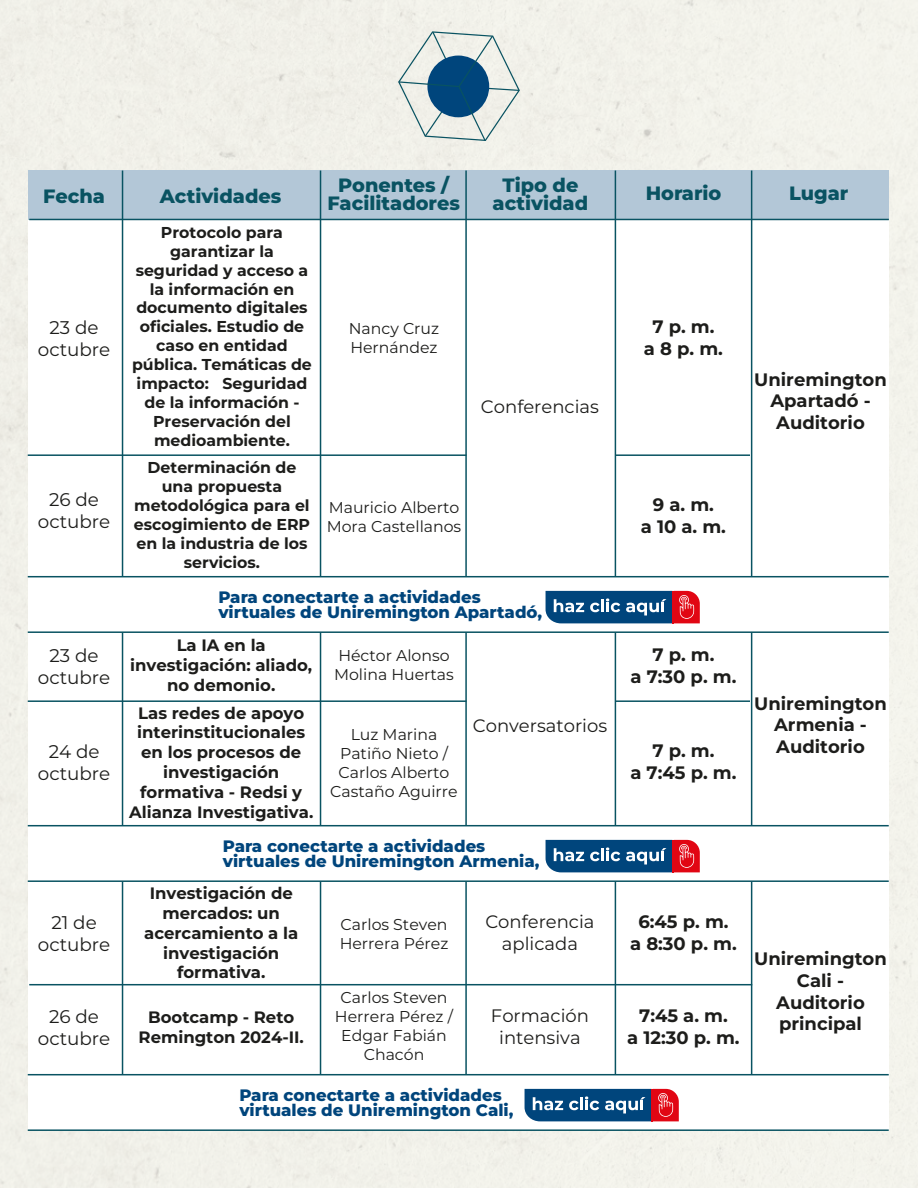
<style>
.page{position:relative;width:918px;height:1188px;background:#fff}
.page>*{position:absolute;margin:0;border:0;box-sizing:border-box;transform-origin:0 0}
.t1{font:800 19.2px/18.3px "Montserrat";color:#095362;text-align:center}
.t2{font:18.3px/22px "Montserrat";color:#1d1d1b;text-align:center}
.t3{font:700 18px/21.6px "Montserrat";color:#1d1d1b;text-align:center}
.t4{font:18px/21.6px "Montserrat";color:#1d1d1b;text-align:center}
.t5{font:700 16.5px/19.8px "Montserrat";color:#1d1d1b;text-align:center}
.t6{font:800 16.5px/15.1px "Montserrat";color:#00457c}
.t7{font:700 15.75px/18.9px "Montserrat";color:#1d1d1b;text-align:center}
.t8{font:15.75px/18.9px "Montserrat";color:#1d1d1b}
</style>
<div class="page">
<div style="left:28px;top:170px;width:862px;height:50px;background:#b3c7d7"></div>
<hr style="left:29px;top:219px;width:860px;height:1px;background:#095362">
<hr style="left:28px;top:631px;width:861px;height:2px;background:#095362">
<hr style="left:28px;top:576px;width:861px;height:1px;background:#095362">
<hr style="left:320px;top:171px;width:1px;height:406px;background:#095362">
<hr style="left:122px;top:171px;width:1px;height:406px;background:#095362">
<hr style="left:465px;top:171px;width:2px;height:406px;background:#095362">
<hr style="left:615px;top:171px;width:1px;height:406px;background:#095362">
<hr style="left:751px;top:171px;width:1px;height:406px;background:#095362">
<hr style="left:320px;top:632px;width:1px;height:194px;background:#095362">
<hr style="left:122px;top:632px;width:1px;height:194px;background:#095362">
<hr style="left:465px;top:632px;width:2px;height:194px;background:#095362">
<hr style="left:615px;top:632px;width:1px;height:194px;background:#095362">
<hr style="left:751px;top:632px;width:1px;height:194px;background:#095362">
<hr style="left:320px;top:881px;width:1px;height:194px;background:#095362">
<hr style="left:122px;top:881px;width:1px;height:194px;background:#095362">
<hr style="left:465px;top:881px;width:2px;height:194px;background:#095362">
<hr style="left:615px;top:881px;width:1px;height:194px;background:#095362">
<hr style="left:751px;top:881px;width:1px;height:194px;background:#095362">
<hr style="left:28px;top:454px;width:438px;height:2px;background:#095362">
<hr style="left:616px;top:454px;width:134px;height:2px;background:#095362">
<hr style="left:29px;top:984px;width:723px;height:1px;background:#095362">
<hr style="left:28px;top:700px;width:438px;height:2px;background:#095362">
<hr style="left:616px;top:700px;width:134px;height:2px;background:#095362">
<svg style="left:398px;top:31px;width:122px;height:110px;background:#afc2c9"></svg>
<svg style="left:546px;top:591px;width:154px;height:32px;background:#49577f"></svg>
<hr style="left:28px;top:880px;width:861px;height:2px;background:#095362">
<hr style="left:28px;top:825px;width:861px;height:1px;background:#095362">
<svg style="left:546px;top:840px;width:154px;height:32px;background:#49577f"></svg>
<hr style="left:28px;top:1129px;width:861px;height:2px;background:#095362">
<hr style="left:28px;top:1074px;width:861px;height:1px;background:#095362">
<svg style="left:525px;top:1089px;width:154px;height:32px;background:#49577f"></svg>
<p class="t1" style="left:43px;top:186px;width:63px">Fecha</p>
<p class="t1" style="left:160px;top:186px;width:123px">Actividades</p>
<p class="t1" style="left:327px;top:175px;width:134px">Ponentes /<br>Facilitadores</p>
<p class="t1" style="left:493px;top:175px;width:97px">Tipo de actividad</p>
<p class="t1" style="left:646px;top:183px;width:77px">Horario</p>
<p class="t2" style="left:38px;top:316px;width:74px">23 de octubre</p>
<p class="t7" style="left:132px;top:222px;width:181px">Protocolo para garantizar la seguridad y acceso a la información en documento digitales oficiales. Estudio de caso en entidad pública. Temáticas de impacto: Seguridad de la información -<br>Preservación del medioambiente.</p>
<p class="t8" style="left:349px;top:319px;width:92px">Nancy Cruz<br>Hernández</p>
<p class="t4" style="left:481px;top:395px;width:120px">Conferencias</p>
<p class="t3" style="left:644px;top:315px;width:81px">7 p. m.<br>a 8 p. m.</p>
<p class="t2" style="left:38px;top:488px;width:74px">26 de octubre</p>
<p class="t7" style="left:134px;top:458px;width:178px">Determinación de una propuesta metodológica para el escogimiento de ERP en la industria de los servicios.</p>
<p class="t8" style="left:327px;top:497px;width:136px">Mauricio Alberto<br>Mora Castellanos</p>
<p class="t3" style="left:641px;top:493px;width:87px">9 a. m.<br>a 10 a. m.</p>
<p class="t6" style="left:218px;top:589px;width:325px">Para conectarte a actividades virtuales de Uniremington Apartadó,</p>
<p class="t2" style="left:38px;top:644px;width:74px">23 de octubre</p>
<p class="t2" style="left:38px;top:740px;width:74px">24 de octubre</p>
<p class="t5" style="left:130px;top:634px;width:184px">La IA en la investigación: aliado, no demonio.</p>
<p class="t8" style="left:334px;top:646px;width:121px">Héctor Alonso<br>Molina Huertas</p>
<p class="t3" style="left:631px;top:643px;width:107px">7 p. m.<br>a 7:30 p. m.</p>
<p class="t5" style="left:129px;top:702px;width:186px">Las redes de apoyo interinstitucionales en los procesos de investigación formativa - Redsi y<br>Alianza Investigativa.</p>
<p class="t4" style="left:473px;top:714px;width:136px">Conversatorios</p>
<p class="t8" style="left:330px;top:725px;width:129px;text-align:center">Luz Marina<br>Patiño Nieto /<br>Carlos Alberto<br>Castaño Aguirre</p>
<p class="t3" style="left:630px;top:739px;width:108px">7 p. m.<br>a 7:45 p. m.</p>
<p class="t6" style="left:223px;top:838px;width:318px">Para conectarte a actividades virtuales de Uniremington Armenia,</p>
<p class="t2" style="left:38px;top:911px;width:74px">21 de octubre</p>
<p class="t5" style="left:144px;top:883px;width:156px">Investigación de mercados: un acercamiento a la investigación formativa.</p>
<p class="t4" style="left:485px;top:911px;width:111px">Conferencia aplicada</p>
<p class="t8" style="left:340px;top:914px;width:110px">Carlos Steven<br>Herrera Pérez</p>
<p class="t3" style="left:630px;top:910px;width:108px">6:45 p. m.<br>a 8:30 p. m.</p>
<p class="t2" style="left:38px;top:1005px;width:74px">26 de octubre</p>
<p class="t5" style="left:139px;top:1006px;width:167px">Bootcamp - Reto<br>Remington 2024-II.</p>
<p class="t8" style="left:335px;top:988px;width:120px;text-align:center">Carlos Steven<br>Herrera Pérez /<br>Edgar Fabián<br>Chacón</p>
<p class="t4" style="left:491px;top:1004px;width:100px">Formación intensiva</p>
<p class="t3" style="left:627px;top:1004px;width:114px">7:45 a. m.<br>a 12:30 p. m.</p>
<p class="t6" style="left:239px;top:1087px;width:276px">Para conectarte a actividades virtuales de Uniremington Cali,</p>
<p class="t1" style="left:789px;top:183px;width:61px">Lugar</p>
<p class="t3" style="left:754px;top:368px;width:134px">Uniremington<br>Apartadó -<br>Auditorio</p>
<p class="t3" style="left:754px;top:692px;width:134px">Uniremington<br>Armenia -<br>Auditorio</p>
<p class="t3" style="left:754px;top:947px;width:134px">Uniremington<br>Cali -<br>Auditorio principal</p>
</div>
